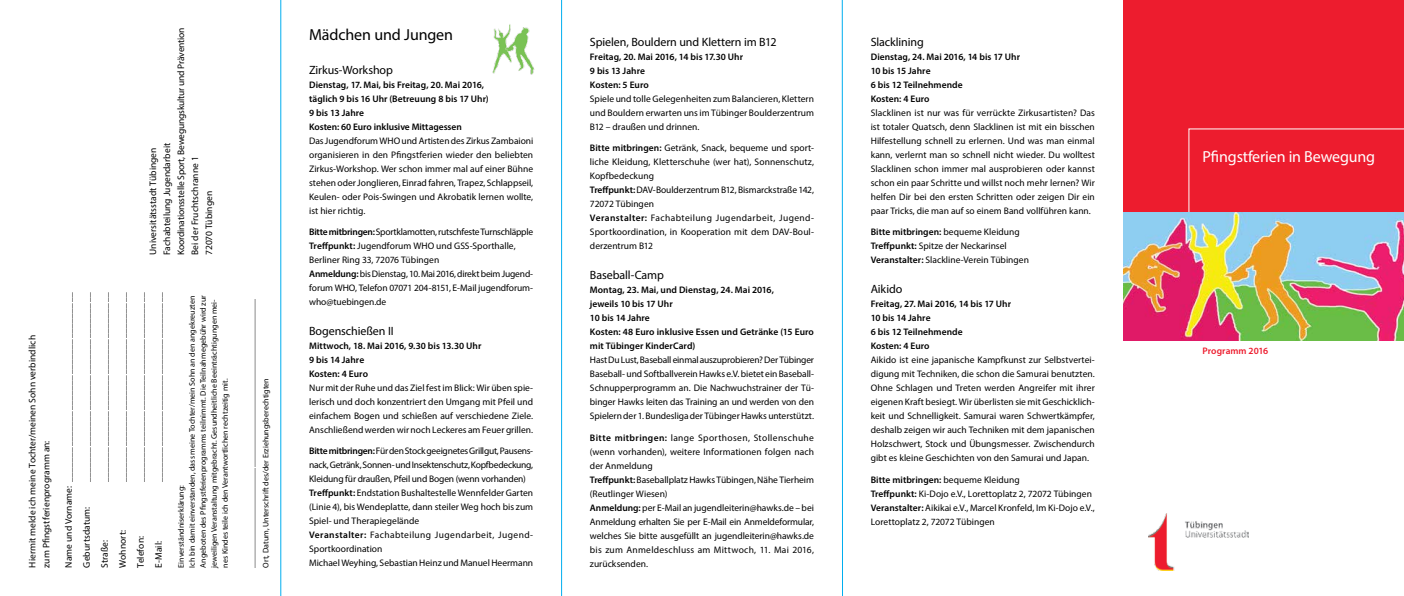
<style>
.page{position:relative;width:1404px;height:596px;background:#fff}
.page>*{position:absolute;margin:0;border:0;box-sizing:border-box;transform-origin:0 0}
.t1{font:16px "Myriad Pro";letter-spacing:-.01em;color:#fff}
.t2{font:16px "Myriad Pro";letter-spacing:-.01em;color:#000}
.t3{font:12px "Myriad Pro";letter-spacing:-.005em;color:#000}
.t4{font:9.5px/14px "Myriad Pro";color:#000}
.t5{font:600 9.5px/14px "Myriad Pro";letter-spacing:.005em;color:#000}
.t6{font:600 9.5px "Myriad Pro";color:#ed1c2e}
.t7{font:8px/11px "Myriad Pro";color:#000}
.s1{font-weight:600}
</style>
<div class="page">
<div style="left:1123px;top:0;width:280px;height:213px;background:#ed1c2e"></div>
<svg style="left:1188px;top:128px;width:215px;height:85px"></svg>
<img style="left:1123px;top:213px;width:280px;height:127px">
<img style="left:1148px;top:513px;width:100px;height:57px">
<img style="left:492px;top:24px;width:43px;height:51px">
<hr style="left:280px;top:0;width:1px;height:595px;background:#00aeef">
<hr style="left:561px;top:0;width:1px;height:595px;background:#00aeef">
<hr style="left:842px;top:0;width:1px;height:595px;background:#00aeef">
<p class="t4" style="left:146px;top:255px;width:229px;rotate:-90deg">Universitätsstadt Tübingen<br>Fachabteilung Jugendarbeit<br>Koordinationsstelle Sport, Bewegungskultur und Prävention<br>Bei der Fruchtschranne 1<br>72070 Tübingen</p>
<p class="t4" style="left:25px;top:567px;width:234px;rotate:-90deg">Hiermit melde ich meine Tochter/meinen Sohn verbindlich zum Pfingstferienprogramm an:</p>
<p class="t4" style="left:60px;top:567px;width:276px;line-height:18px;rotate:-90deg">Name und Vorname: _____________________________________<br>Geburtsdatum:</p>
<p class="t4" style="left:80px;top:482px;width:191px;rotate:-90deg">_____________________________________</p>
<p class="t4" style="left:98px;top:482px;width:191px;rotate:-90deg">_____________________________________</p>
<p class="t4" style="left:98px;top:567px;width:29px;rotate:-90deg">Straße:</p>
<p class="t4" style="left:116px;top:482px;width:191px;rotate:-90deg">_____________________________________</p>
<p class="t4" style="left:134px;top:482px;width:191px;rotate:-90deg">_____________________________________</p>
<p class="t4" style="left:116px;top:567px;width:39px;rotate:-90deg">Wohnort:</p>
<p class="t4" style="left:134px;top:567px;width:33px;rotate:-90deg">Telefon:</p>
<p class="t4" style="left:152px;top:482px;width:191px;rotate:-90deg">_____________________________________</p>
<p class="t7" style="left:176px;top:567px;width:274px;rotate:-90deg">Einverständniserklärung:<br>Ich bin damit einverstanden, dass meine Tochter/mein Sohn an den angekreuzten Angeboten des Pfingstferienprogramms teilnimmt. Die Teilnahmegebühr wird zur jeweiligen Veranstaltung mitgebracht. Gesundheitliche Beeinträchtigungen mei&shy;nes Kindes teile ich den Verantwortlichen rechtzeitig mit.</p>
<p class="t7" style="left:244px;top:567px;width:269px;line-height:14px;rotate:-90deg">___________________________________________________________________<br>Ort, Datum, Unterschrift des/der Erziehungsberechtigten</p>
<p class="t4" style="left:152px;top:567px;width:28px;rotate:-90deg">E-Mail:</p>
<h1 class="t2" style="left:309px;top:25px;width:145px">Mädchen und Jungen</h1>
<p class="t3" style="left:309px;top:62px;width:85px">Zirkus-Workshop</p>
<p class="t5" style="left:309px;top:77px;width:181px">Dienstag, 17. Mai, bis Freitag, 20. Mai 2016, täglich 9 bis 16 Uhr (Betreuung 8 bis 17 Uhr)<br>9 bis 13 Jahre<br>Kosten: 60 Euro inklusive Mittagessen</p>
<p class="t4" style="left:309px;top:133px;width:225px;text-align:justify">Das Jugendforum WHO und Artisten des Zirkus Zambaioni organisieren in den Pfingstferien wieder den beliebten Zirkus-Workshop. Wer schon immer mal auf einer Bühne stehen oder Jonglieren, Einrad fahren, Trapez, Schlappseil, Keulen- oder Pois-Swingen und Akrobatik lernen wollte, ist hier richtig.</p>
<p class="t4" style="left:309px;top:224px;width:225px"><span class="s1">Bitte mitbringen:</span> Sportklamotten, rutschfeste Turnschläpple <span class="s1">Treffpunkt:</span> Jugendforum WHO und GSS-Sporthalle, Berliner Ring 33, 72076 Tübingen<br><span class="s1">Anmeldung:</span> bis Dienstag, 10. Mai 2016, direkt beim Jugend&shy;forum WHO, Telefon 07071 204-8151, E-Mail jugendforum&shy;who@tuebingen.de</p>
<p class="t3" style="left:309px;top:323px;width:86px">Bogenschießen II</p>
<p class="t5" style="left:309px;top:338px;width:174px">Mittwoch, 18. Mai 2016, 9.30 bis 13.30 Uhr<br>9 bis 14 Jahre<br>Kosten: 4 Euro</p>
<p class="t4" style="left:309px;top:380px;width:225px;text-align:justify">Nur mit der Ruhe und das Ziel fest im Blick: Wir üben spie&shy;lerisch und doch konzentriert den Umgang mit Pfeil und einfachem Bogen und schießen auf verschiedene Ziele.<br>Anschließend werden wir noch Leckeres am Feuer grillen.</p>
<p class="t4" style="left:309px;top:443px;width:225px"><span class="s1">Bitte mitbringen:</span> Für den Stock geeignetes Grillgut, Pausens&shy;nack, Getränk, Sonnen- und Insektenschutz, Kopfbedeckung, Kleidung für draußen, Pfeil und Bogen (wenn vorhanden)<br><span class="s1">Treffpunkt:</span> Endstation Bushaltestelle Wennfelder Garten (Linie 4), bis Wendeplatte, dann steiler Weg hoch bis zum Spiel- und Therapiegelände<br><span class="s1">Veranstalter:</span> Fachabteilung Jugendarbeit, Jugend-Sportkoordination<br>Michael Weyhing, Sebastian Heinz und Manuel Heermann</p>
<p class="t3" style="left:590px;top:34px;width:188px">Spielen, Bouldern und Klettern im B12</p>
<p class="t5" style="left:590px;top:49px;width:155px">Freitag, 20. Mai 2016, 14 bis 17.30 Uhr<br>9 bis 13 Jahre<br>Kosten: 5 Euro</p>
<p class="t4" style="left:590px;top:92px;width:225px;text-align:justify">Spiele und tolle Gelegenheiten zum Balancieren, Klettern und Bouldern erwarten uns im Tübinger Boulderzentrum B12 – draußen und drinnen.</p>
<p class="t4" style="left:590px;top:141px;width:225px"><span class="s1">Bitte mitbringen:</span> Getränk, Snack, bequeme und sport&shy;liche Kleidung, Kletterschuhe (wer hat), Sonnenschutz, Kopfbedeckung<br><span class="s1">Treffpunkt:</span> DAV-Boulderzentrum B12, Bismarckstraße 142, 72072 Tübingen<br><span class="s1">Veranstalter:</span> Fachabteilung Jugendarbeit, Jugend-Sportkoordination, in Kooperation mit dem DAV-Boul&shy;derzentrum B12</p>
<p class="t3" style="left:590px;top:267px;width:76px">Baseball-Camp</p>
<p class="t5" style="left:590px;top:282px;width:225px">Montag, 23. Mai, und Dienstag, 24. Mai 2016,<br>jeweils 10 bis 17 Uhr<br>10 bis 14 Jahre<br>Kosten: 48 Euro inklusive Essen und Getränke (15 Euro mit Tübinger KinderCard)</p>
<p class="t4" style="left:590px;top:353px;width:225px;text-align:justify">Hast Du Lust, Baseball einmal auszuprobieren? Der Tübinger Baseball- und Softballverein Hawks e.V. bietet ein Baseball-Schnupperprogramm an. Die Nachwuchstrainer der Tü&shy;binger Hawks leiten das Training an und werden von den Spielern der 1. Bundesliga der Tübinger Hawks unterstützt.</p>
<p class="t4" style="left:590px;top:430px;width:225px"><span class="s1">Bitte mitbringen:</span> lange Sporthosen, Stollenschuhe (wenn vorhanden), weitere Informationen folgen nach der Anmeldung<br><span class="s1">Treffpunkt:</span> Baseballplatz Hawks Tübingen, Nähe Tierheim (Reutlinger Wiesen)<br><span class="s1">Anmeldung:</span> per E-Mail an jugendleiterin@hawks.de – bei Anmeldung erhalten Sie per E-Mail ein Anmeldeformular, welches Sie bitte ausgefüllt an jugendleiterin@hawks.de bis zum Anmeldeschluss am Mittwoch, 11. Mai 2016, zurücksenden.</p>
<p class="t3" style="left:870px;top:34px;width:54px">Slacklining</p>
<p class="t5" style="left:870px;top:49px;width:151px">Dienstag, 24. Mai 2016, 14 bis 17 Uhr<br>10 bis 15 Jahre<br>6 bis 12 Teilnehmende<br>Kosten: 4 Euro</p>
<p class="t4" style="left:870px;top:106px;width:225px;text-align:justify">Slacklinen ist nur was für verrückte Zirkusartisten? Das ist totaler Quatsch, denn Slacklinen ist mit ein bisschen Hilfestellung schnell zu erlernen. Und was man einmal kann, verlernt man so schnell nicht wieder. Du wolltest Slacklinen schon immer mal ausprobieren oder kannst schon ein paar Schritte und willst noch mehr lernen? Wir helfen Dir bei den ersten Schritten oder zeigen Dir ein paar Tricks, die man auf so einem Band vollführen kann.</p>
<p class="t4" style="left:870px;top:225px;width:160px"><span class="s1">Bitte mitbringen:</span> bequeme Kleidung<br><span class="s1">Treffpunkt:</span> Spitze der Neckarinsel<br><span class="s1">Veranstalter:</span> Slackline-Verein Tübingen</p>
<p class="t3" style="left:870px;top:281px;width:33px">Aikido</p>
<p class="t5" style="left:870px;top:296px;width:142px">Freitag, 27. Mai 2016, 14 bis 17 Uhr<br>10 bis 14 Jahre<br>6 bis 12 Teilnehmende<br>Kosten: 4 Euro</p>
<p class="t4" style="left:870px;top:353px;width:225px;text-align:justify">Aikido ist eine japanische Kampfkunst zur Selbstvertei&shy;digung mit Techniken, die schon die Samurai benutzten.<br>Ohne Schlagen und Treten werden Angreifer mit ihrer eigenen Kraft besiegt. Wir überlisten sie mit Geschicklich&shy;keit und Schnelligkeit. Samurai waren Schwertkämpfer, deshalb zeigen wir auch Techniken mit dem japanischen Holzschwert, Stock und Übungsmesser. Zwischendurch gibt es kleine Geschichten von den Samurai und Japan.</p>
<p class="t4" style="left:870px;top:472px;width:225px"><span class="s1">Bitte mitbringen:</span> bequeme Kleidung<br><span class="s1">Treffpunkt:</span> Ki-Dojo e.V., Lorettoplatz 2, 72072 Tübingen <span class="s1">Veranstalter:</span> Aikikai e.V., Marcel Kronfeld, Im Ki-Dojo e.V., Lorettoplatz 2, 72072 Tübingen</p>
<h1 class="t1" style="left:1202px;top:147px;width:174px">Pfingstferien in Bewegung</h1>
<p class="t6" style="left:1202px;top:344px;width:67px">Programm 2016</p>
</div>
